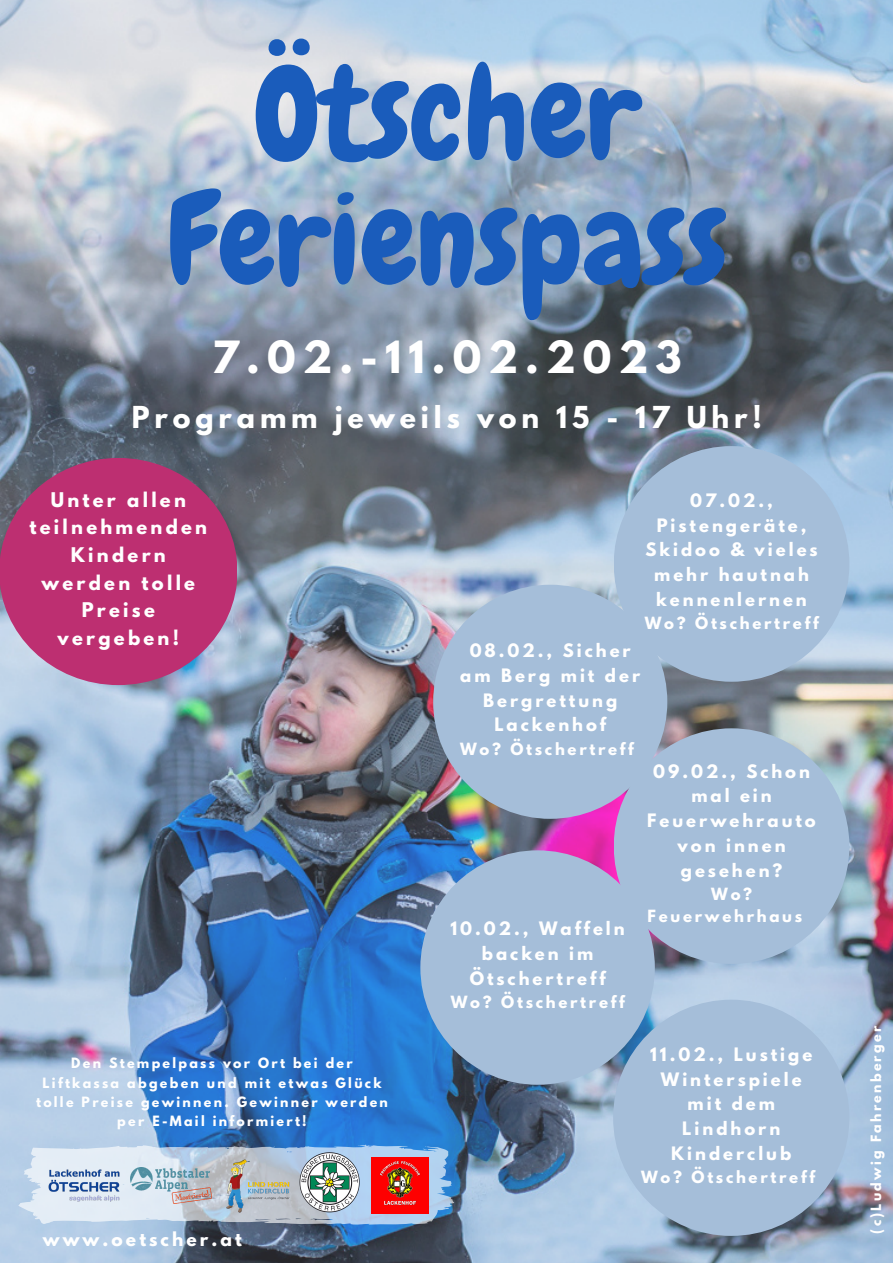
<style>
.page{position:relative;width:893px;height:1263px;background:#fff}
.page>*{position:absolute;margin:0;border:0;box-sizing:border-box;transform-origin:0 0}
.t1{font:127.95px/126.6px "Chewy";color:#1a5cbb;text-align:center}
.t2{font:700 39.3px "League Spartan";letter-spacing:.18em;color:#fff}
.t3{font:700 26.78px "League Spartan";letter-spacing:.18em;color:#fff}
.t4{font:700 17.92px/27.6px "League Spartan";letter-spacing:.18em;color:#fff;text-align:center}
.t5{font:700 17.02px "League Spartan";letter-spacing:.18em;color:#fff}
.t6{font:700 16.42px/24.8px "League Spartan";letter-spacing:.18em;color:#fff;text-align:center}
.t7{font:700 14.92px/22.5px "League Spartan";letter-spacing:.18em;color:#fff}
.t8{font:700 12.6px/19.1px "League Spartan";letter-spacing:.18em;color:#fff;text-align:center}
</style>
<div class="page">
<img style="left:0;top:0;width:893px;height:1263px">
<svg style="left:18px;top:1144px;width:436px;height:81px;background:#b2c6de"></svg>
<img style="left:299px;top:1152px;width:62px;height:62px">
<img style="left:372px;top:1157px;width:56px;height:57px">
<img style="left:224px;top:1158px;width:70px;height:55px">
<img style="left:41px;top:1162px;width:85px;height:46px">
<div style="left:614px;top:446px;width:235px;height:236px;background:#a5bed9;border-radius:50%"></div>
<div style="left:433px;top:585px;width:234px;height:234px;background:#a5bed9;border-radius:50%"></div>
<div style="left:614px;top:728px;width:235px;height:236px;background:#a5bed9;border-radius:50%"></div>
<div style="left:420px;top:850px;width:235px;height:235px;background:#a5bed9;border-radius:50%"></div>
<div style="left:613px;top:1000px;width:236px;height:236px;background:#a5bed9;border-radius:50%"></div>
<svg style="left:0;top:458px;width:237px;height:227px;background:#b1447c"></svg>
<img style="left:131px;top:1168px;width:81px;height:35px">
<h1 class="t1" style="left:166px;top:51px;width:562px">Ötscher<br>Ferienspass</h1>
<h2 class="t2" style="left:212px;top:338px;width:471px">7.02.-11.02.2023</h2>
<h3 class="t3" style="left:132px;top:404px;width:631px">Programm jeweils von 15 - 17 Uhr!</h3>
<p class="t4" style="left:30px;top:488px;width:179px">Unter allen teilnehmenden<br>Kindern werden tolle<br>Preise vergeben!</p>
<p class="t8" style="left:36px;top:1055px;width:353px">Den Stempelpass vor Ort bei der Liftkassa abgeben und mit etwas Glück tolle Preise gewinnen. Gewinner werden per E-Mail informiert!</p>
<p class="t5" style="left:43px;top:1230px;width:201px">www.oetscher.at</p>
<p class="t6" style="left:645px;top:490px;width:174px">07.02.,<br>Pistengeräte,<br>Skidoo &amp; vieles mehr hautnah kennenlernen</p>
<p class="t7" style="left:645px;top:613px;width:175px">Wo? Ötschertreff</p>
<p class="t6" style="left:460px;top:640px;width:181px">08.02., Sicher am Berg mit der<br>Bergrettung<br>Lackenhof</p>
<p class="t7" style="left:460px;top:739px;width:175px">Wo? Ötschertreff</p>
<p class="t6" style="left:450px;top:918px;width:176px">10.02., Waffeln backen im<br>Ötschertreff</p>
<p class="t7" style="left:451px;top:992px;width:175px">Wo? Ötschertreff</p>
<p class="t6" style="left:647px;top:761px;width:170px">09.02., Schon mal ein<br>Feuerwehrauto von innen gesehen?</p>
<p class="t7" style="left:647px;top:884px;width:156px;text-indent:64px">Wo?<br>Feuerwehrhaus</p>
<p class="t6" style="left:650px;top:1044px;width:164px">11.02., Lustige<br>Winterspiele mit dem<br>Lindhorn<br>Kinderclub</p>
<p class="t7" style="left:641px;top:1168px;width:175px">Wo? Ötschertreff</p>
<p class="t8" style="left:868px;top:1234px;width:210px;rotate:-90deg">(c)Ludwig Fahrenberger</p>
</div>
